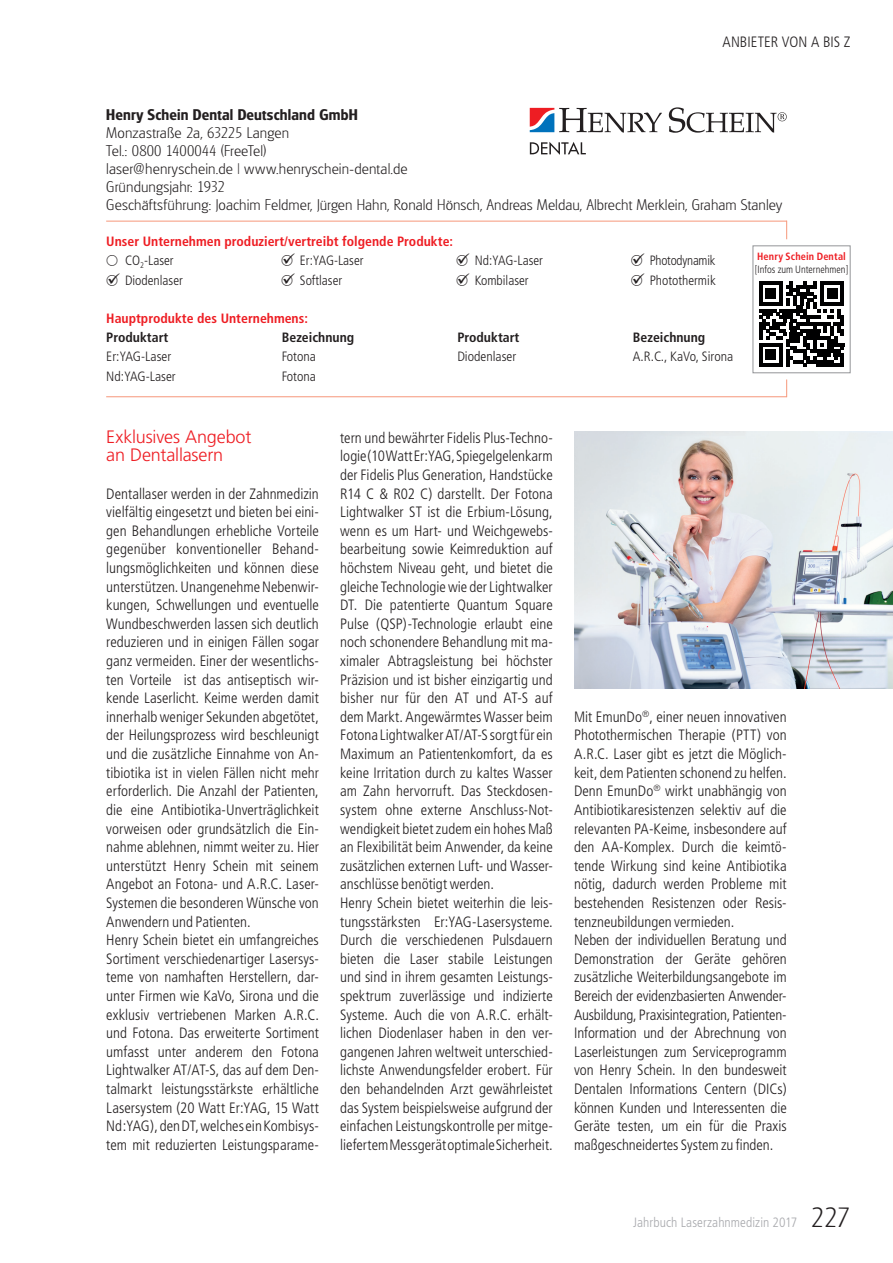
<style>
.page{position:relative;width:893px;height:1263px;background:#fff}
.page>*{position:absolute;margin:0;border:0;box-sizing:border-box;transform-origin:0 0}
.Products_Headline{font:300 18px "Frutiger";letter-spacing:-.01em;color:#ee1d23}
.Products_Content{font:300 condensed 15px/18.6px "Frutiger";color:#231f20;text-align:justify}
.Products_Contact{font:200 15px "Glasgow";letter-spacing:.005em;color:#231f20}
.Products_Contact_fat{font:600 15px "Glasgow";letter-spacing:.01em;color:#231f20}
.Header_Category{font:300 condensed 15px "Frutiger";letter-spacing:.005em;color:#231f20}
.t1{font:300 condensed 13.5px/19.5px "Frutiger";color:#231f20}
.t2{font:700 condensed 13.5px "Frutiger";color:#ee1d23}
.t3{font:700 condensed 13.5px "Frutiger";color:#231f20}
.t4{font:300 condensed 13.5px "Frutiger";letter-spacing:.005em;color:#a8a9ad}
.QR-Code{font:300 condensed 10.5px "Frutiger";color:#231f20}
.QR-Code_Headline{font:700 condensed 10.5px "Frutiger";letter-spacing:.01em;color:#ee1d23}
.s1{font-family:"Glasgow";font-weight:200;font-stretch:normal;font-size:27px;color:#231f20}
</style>
<div class="page">
<svg style="left:669px;top:107px;width:118px;height:26px"></svg>
<svg style="left:529px;top:107px;width:26px;height:26px"></svg>
<svg style="left:530px;top:108px;width:132px;height:25px"></svg>
<svg style="left:530px;top:142px;width:56px;height:13px"></svg>
<hr style="left:107px;top:221px;width:679px;height:1px;background:#f6977a">
<hr style="left:107px;top:396px;width:679px;height:1px;background:#f6977a">
<div style="left:753px;top:246px;width:97px;height:127px;border:1px solid #939598"></div>
<svg style="left:759px;top:282px;width:85px;height:85px"></svg>
<hr style="left:817px;top:363px;width:27px;height:4px;background:#000001">
<svg style="left:786px;top:221px;width:1px;height:18px"></svg>
<svg style="left:786px;top:379px;width:1px;height:18px"></svg>
<img style="left:574px;top:431px;width:319px;height:257px">
<p class="Header_Category" style="left:722px;top:34px;width:129px">ANBIETER VON A BIS Z</p>
<p class="Products_Contact_fat" style="left:106px;top:105px;width:253px">Henry Schein Dental Deutschland GmbH</p>
<p class="Products_Contact" style="left:106px;top:124px;width:184px">Monzastraße 2a, 63225 Langen</p>
<p class="Products_Contact" style="left:106px;top:142px;width:162px">Tel.: 0800 1400044 (FreeTel)</p>
<p class="Products_Contact" style="left:106px;top:160px;width:303px">laser@henryschein.de | www.henryschein-dental.de</p>
<p class="Products_Contact" style="left:106px;top:178px;width:120px">Gründungsjahr: 1932</p>
<p class="Products_Contact" style="left:106px;top:196px;width:677px">Geschäftsführung: Joachim Feldmer, Jürgen Hahn, Ronald Hönsch, Andreas Meldau, Albrecht Merklein, Graham Stanley</p>
<p class="t2" style="left:106px;top:233px;width:348px">Unser Unternehmen produziert/vertreibt folgende Produkte:</p>
<p class="t1" style="left:125px;top:251px;width:59px">CO<sub>2</sub>-Laser<br>Diodenlaser</p>
<p class="t1" style="left:300px;top:251px;width:65px">Er:YAG-Laser<br>Softlaser</p>
<p class="t1" style="left:475px;top:251px;width:70px">Nd:YAG-Laser<br>Kombilaser</p>
<p class="t1" style="left:650px;top:251px;width:68px">Photodynamik<br>Photothermik</p>
<p class="t2" style="left:106px;top:310px;width:203px">Hauptprodukte des Unternehmens:</p>
<p class="t3" style="left:106px;top:329px;width:64px">Produktart</p>
<p class="t3" style="left:282px;top:329px;width:74px">Bezeichnung</p>
<p class="t3" style="left:457px;top:329px;width:64px">Produktart</p>
<p class="t3" style="left:633px;top:329px;width:74px">Bezeichnung</p>
<p class="t1" style="left:106px;top:347px;width:66px">Er:YAG-Laser</p>
<p class="t1" style="left:282px;top:347px;width:36px">Fotona</p>
<p class="t1" style="left:457px;top:347px;width:60px">Diodenlaser</p>
<p class="t1" style="left:633px;top:347px;width:102px">A.R.C., KaVo, Sirona</p>
<p class="t1" style="left:106px;top:367px;width:71px">Nd:YAG-Laser</p>
<p class="t1" style="left:282px;top:367px;width:36px">Fotona</p>
<p class="QR-Code_Headline" style="left:757px;top:250px;width:90px">Henry Schein Dental</p>
<p class="QR-Code" style="left:755px;top:263px;width:95px">[Infos zum Unternehmen]</p>
<p class="Products_Headline" style="left:106px;top:426px;width:147px">Exklusives Angebot</p>
<p class="Products_Headline" style="left:106px;top:445px;width:118px">an Dentallasern</p>
<p class="Products_Content" style="left:106px;top:484px;width:214px">Dentallaser werden in der Zahnmedizin vielfältig eingesetzt und bieten bei eini&shy;gen Behandlungen erhebliche Vorteile gegenüber konventioneller Behand&shy;lungsmöglichkeiten und können diese unterstützen. Unangenehme Nebenwir&shy;kungen, Schwellungen und eventuelle Wundbeschwerden lassen sich deutlich reduzieren und in einigen Fällen sogar ganz vermeiden. Einer der wesentlichs&shy;ten Vorteile ist das antiseptisch wir&shy;kende Laserlicht. Keime werden damit innerhalb weniger Sekunden abgetötet, der Heilungsprozess wird beschleunigt und die zusätzliche Einnahme von An&shy;tibiotika ist in vielen Fällen nicht mehr erforderlich. Die Anzahl der Patienten, die eine Antibiotika-Unverträglichkeit vorweisen oder grundsätzlich die Ein&shy;nahme ablehnen, nimmt weiter zu. Hier unterstützt Henry Schein mit seinem Angebot an Fotona- und A.R.C. Laser-Systemen die besonderen Wünsche von Anwendern und Patienten.</p>
<p class="Products_Content" style="left:106px;top:931px;width:214px">Henry Schein bietet ein umfangreiches Sortiment verschiedenartiger Lasersys&shy;teme von namhaften Herstellern, dar&shy;unter Firmen wie KaVo, Sirona und die exklusiv vertriebenen Marken A.R.C. und Fotona. Das erweiterte Sortiment umfasst unter anderem den Fotona Lightwalker AT/AT-S, das auf dem Den&shy;talmarkt leistungsstärkste erhältliche Lasersystem (20 Watt Er:YAG, 15 Watt Nd:YAG), den DT, welches ein Kombisys&shy;tem mit reduzierten Leistungsparame-</p>
<p class="Products_Content" style="left:340px;top:429px;width:214px">tern und bewährter Fidelis Plus-Techno&shy;logie (10 Watt Er:YAG, Spiegelgelenkarm der Fidelis Plus Generation, Handstücke R14 C &amp; R02 C) darstellt. Der Fotona Lightwalker ST ist die Erbium-Lösung, wenn es um Hart- und Weichgewebs&shy;bearbeitung sowie Keimreduktion auf höchstem Niveau geht, und bietet die gleiche Technologie wie der Lightwalker DT. Die patentierte Quantum Square Pulse (QSP)-Technologie erlaubt eine noch schonendere Behandlung mit ma&shy;ximaler Abtragsleistung bei höchster Präzision und ist bisher einzigartig und bisher nur für den AT und AT-S auf dem Markt. Angewärmtes Wasser beim Fotona Lightwalker AT/AT-S sorgt für ein Maximum an Patientenkomfort, da es keine Irritation durch zu kaltes Wasser am Zahn hervorruft. Das Steckdosen&shy;system ohne externe Anschluss-Not&shy;wendigkeit bietet zudem ein hohes Maß an Flexibilität beim Anwender, da keine zusätzlichen externen Luft- und Wasser&shy;anschlüsse benötigt werden.</p>
<p class="Products_Content" style="left:340px;top:894px;width:214px">Henry Schein bietet weiterhin die leis&shy;tungsstärksten Er:YAG-Lasersysteme.<br>Durch die verschiedenen Pulsdauern bieten die Laser stabile Leistungen und sind in ihrem gesamten Leistungs&shy;spektrum zuverlässige und indizierte Systeme. Auch die von A.R.C. erhält&shy;lichen Diodenlaser haben in den ver&shy;gangenen Jahren weltweit unterschied&shy;lichste Anwendungsfelder erobert. Für den behandelnden Arzt gewährleistet das System beispielsweise aufgrund der einfachen Leistungskontrolle per mitge&shy;liefertem Messgerät optimale Sicherheit.</p>
<p class="Products_Content" style="left:574px;top:708px;width:214px">Mit EmunDo<sup>®</sup>, einer neuen innovativen Photothermischen Therapie (PTT) von A.R.C. Laser gibt es jetzt die Möglich&shy;keit, dem Patienten schonend zu helfen.<br>Denn EmunDo<sup>®</sup> wirkt unabhängig von Antibiotikaresistenzen selektiv auf die relevanten PA-Keime, insbesondere auf den AA-Komplex. Durch die keimtö&shy;tende Wirkung sind keine Antibiotika nötig, dadurch werden Probleme mit bestehenden Resistenzen oder Resis&shy;tenzneubildungen vermieden.</p>
<p class="Products_Content" style="left:574px;top:931px;width:214px">Neben der individuellen Beratung und Demonstration der Geräte gehören zusätzliche Weiterbildungsangebote im Bereich der evidenzbasierten Anwender-Ausbildung, Praxisintegration, Patienten-Information und der Abrechnung von Laserleistungen zum Serviceprogramm von Henry Schein. In den bundesweit Dentalen Informations Centern (DICs) können Kunden und Interessenten die Geräte testen, um ein für die Praxis maßgeschneidertes System zu finden.</p>
<p class="t4" style="left:633px;top:1214px;width:219px">Jahrbuch Laserzahnmedizin 2017 <span class="s1">227</span></p>
</div>
